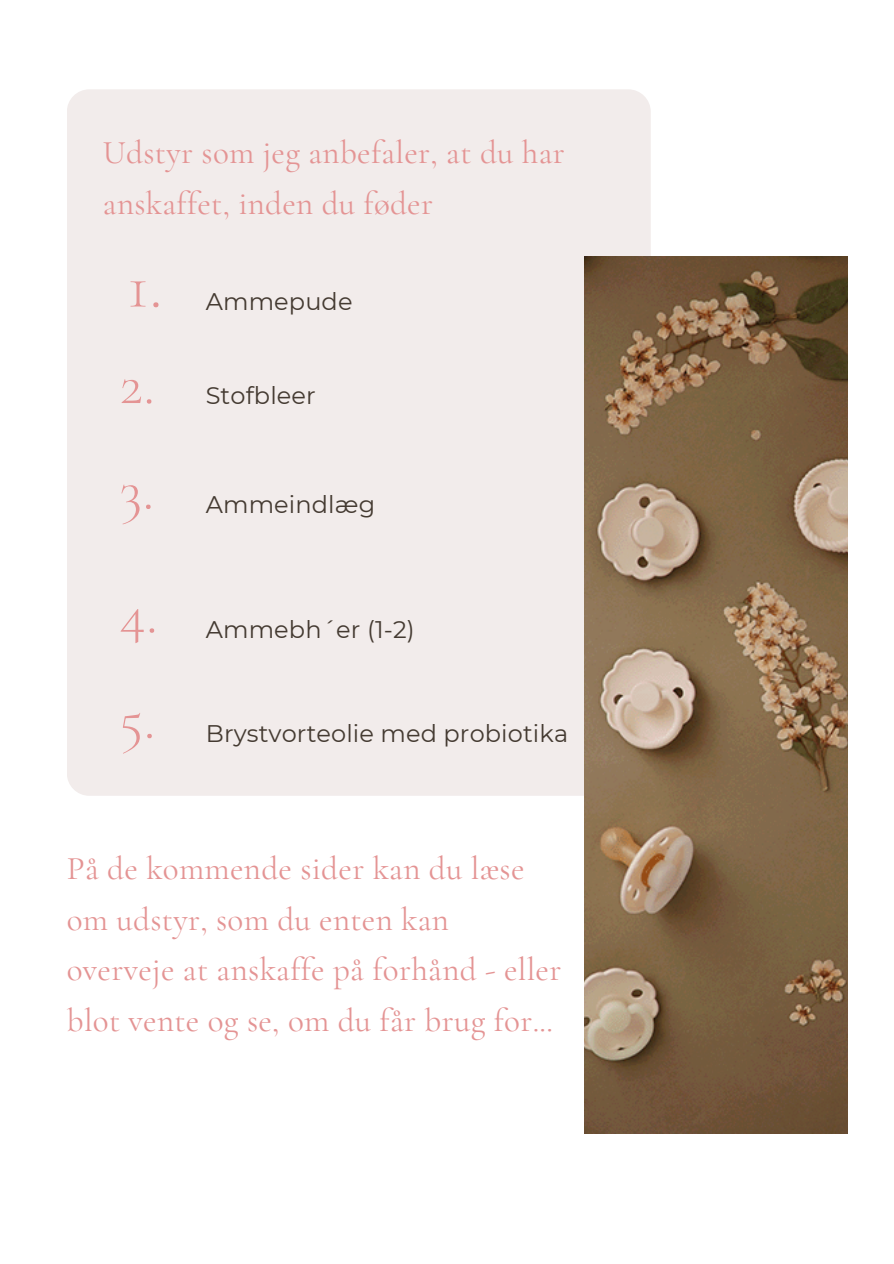
<style>
.page{position:relative;width:894px;height:1264px;background:#fff}
.page>*{position:absolute;margin:0;border:0;box-sizing:border-box;transform-origin:0 0}
.t1{font:300 65.4px "Cormorant Garamond";color:#e49494}
.t2{font:300 58.05px "Cormorant Garamond";color:#e49494}
.t3{font:33px/50.7px "Cormorant Garamond";letter-spacing:.01em;color:#e49494}
.t4{font:24px "Montserrat";letter-spacing:.005em;color:#443a31}
</style>
<div class="page">
<div style="left:67px;top:89px;width:583px;height:706px;background:#f2eceb;border-radius:22px"></div>
<img style="left:584px;top:257px;width:262px;height:876px">
<h3 class="t3" style="left:103px;top:127px;width:463px">Udstyr som jeg anbefaler, at du har anskaffet, inden du føder</h3>
<h1 class="t1" style="left:127px;top:246px;width:37px">1.</h1>
<p class="t2" style="left:119px;top:349px;width:37px">2.</p>
<h2 class="t2" style="left:119px;top:454px;width:36px">3.</h2>
<p class="t4" style="left:206px;top:286px;width:148px">Ammepude</p>
<h2 class="t4" style="left:206px;top:381px;width:111px">Stofbleer</h2>
<p class="t4" style="left:206px;top:490px;width:171px">Ammeindlæg</p>
<h2 class="t2" style="left:119px;top:578px;width:40px">4.</h2>
<p class="t4" style="left:206px;top:615px;width:210px">Ammebh´er (1-2)</p>
<p class="t2" style="left:119px;top:684px;width:37px">5.</p>
<h3 class="t4" style="left:206px;top:719px;width:364px">Brystvorteolie med probiotika</h3>
<h2 class="t3" style="left:67px;top:843px;width:496px">På de kommende sider kan du læse om udstyr, som du enten kan overveje at anskaffe på forhånd - eller blot vente og se, om du får brug for...</h2>
</div>
